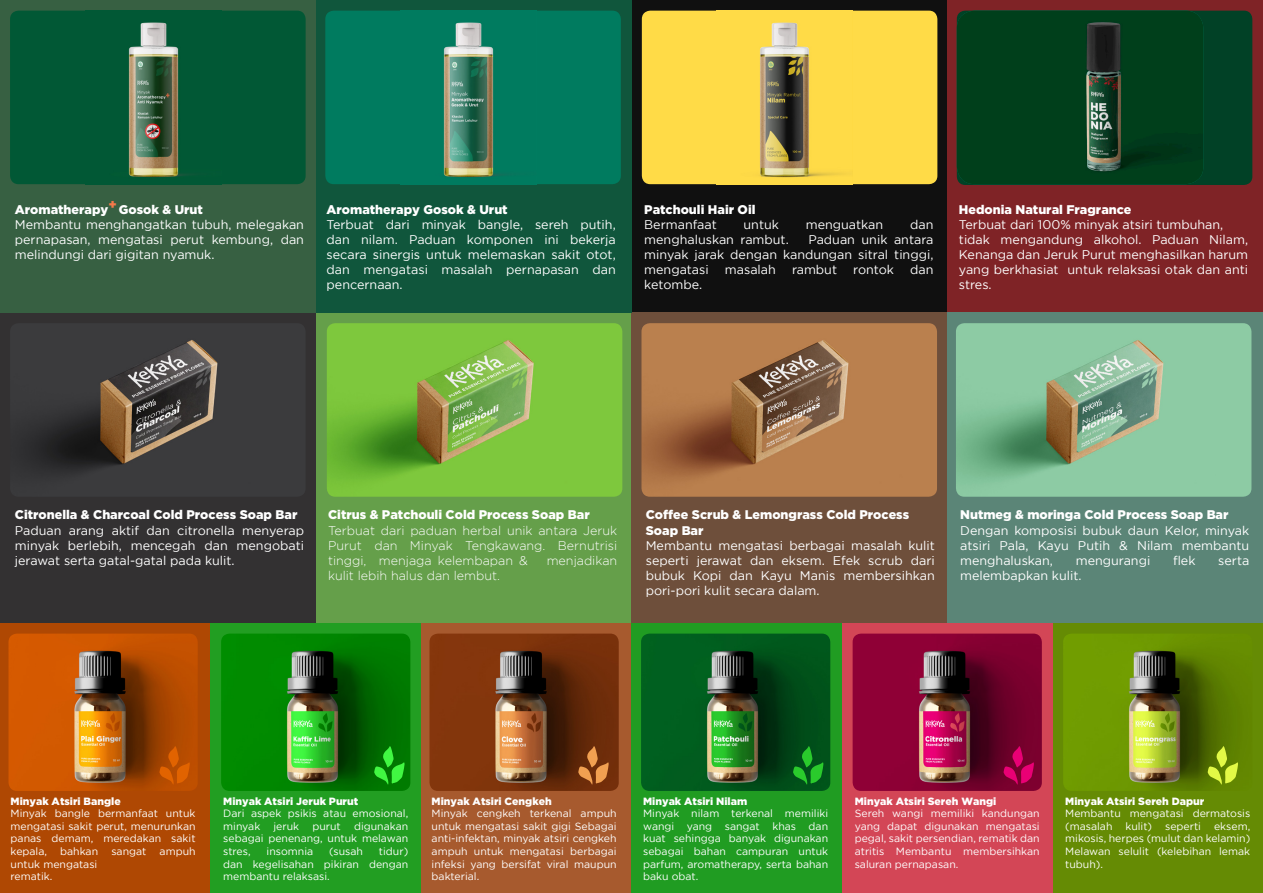
<style>
.page{position:relative;width:1263px;height:893px;background:#fff}
.page>*{position:absolute;margin:0;border:0;box-sizing:border-box;transform-origin:0 0}
.t1{font:900 13.2px "Gotham";color:#f4794a}
.t2{font:12.6px/15px "Gotham";color:#fff;text-align:justify}
.t3{font:900 12.6px/15px "Gotham";color:#fff}
.t4{font:300 12.6px/15px "Gotham";color:#fff;text-align:justify}
.t5{font:10.5px/12.6px "Gotham";color:#fff;text-align:justify}
.t6{font:900 10.5px "Gotham";color:#fff}
</style>
<div class="page">
<div style="left:0;top:312px;width:316px;height:312px;background:#333132"></div>
<div style="left:316px;top:312px;width:315px;height:312px;background:#659f4a"></div>
<div style="left:631px;top:312px;width:316px;height:312px;background:#6e4f3b"></div>
<div style="left:947px;top:312px;width:316px;height:312px;background:#5b8577"></div>
<div style="left:947px;top:0;width:316px;height:312px;background:#7f2326"></div>
<div style="left:631px;top:0;width:316px;height:312px;background:#101010"></div>
<div style="left:316px;top:0;width:315px;height:313px;background:#10563c"></div>
<div style="left:0;top:0;width:316px;height:313px;background:#376042"></div>
<div style="left:0;top:624px;width:210px;height:269px;background:#af4803"></div>
<div style="left:210px;top:624px;width:211px;height:269px;background:#229e22"></div>
<div style="left:421px;top:624px;width:210px;height:269px;background:#a75a2e"></div>
<div style="left:631px;top:624px;width:211px;height:269px;background:#209c22"></div>
<div style="left:1052px;top:624px;width:211px;height:269px;background:#658b04"></div>
<div style="left:842px;top:624px;width:210px;height:269px;background:#d34656"></div>
<img style="left:11px;top:324px;width:294px;height:172px">
<img style="left:327px;top:323px;width:295px;height:174px">
<img style="left:641px;top:323px;width:296px;height:174px">
<img style="left:956px;top:323px;width:295px;height:174px">
<div style="left:957px;top:11px;width:295px;height:174px;background:#014126;border-radius:9px"></div>
<div style="left:10px;top:11px;width:296px;height:173px;background:#015835;border-radius:9px"></div>
<img style="left:128px;top:22px;width:66px;height:155px">
<div style="left:642px;top:11px;width:295px;height:173px;background:#ffdb47;border-radius:9px"></div>
<img style="left:760px;top:22px;width:83px;height:156px">
<div style="left:325px;top:11px;width:296px;height:173px;background:#007b5f;border-radius:9px"></div>
<img style="left:443px;top:22px;width:64px;height:155px">
<img style="left:957px;top:11px;width:246px;height:173px">
<img style="left:9px;top:634px;width:189px;height:157px">
<img style="left:221px;top:634px;width:189px;height:157px">
<img style="left:429px;top:634px;width:190px;height:157px">
<img style="left:641px;top:634px;width:189px;height:157px">
<img style="left:853px;top:634px;width:189px;height:157px">
<img style="left:1063px;top:634px;width:171px;height:157px">
<svg style="left:159px;top:746px;width:31px;height:39px"></svg>
<svg style="left:374px;top:746px;width:31px;height:39px"></svg>
<svg style="left:578px;top:746px;width:31px;height:39px"></svg>
<svg style="left:793px;top:746px;width:30px;height:39px"></svg>
<svg style="left:1003px;top:746px;width:31px;height:39px"></svg>
<svg style="left:1208px;top:746px;width:30px;height:39px"></svg>
<p class="t1" style="left:108px;top:197px;width:10px">+</p>
<p class="t3" style="left:15px;top:201px;width:190px">Aromatherapy Gosok &amp; Urut</p>
<p class="t2" style="left:15px;top:216px;width:291px">Membantu menghangatkan tubuh, melegakan pernapasan, mengatasi perut kembung, dan melindungi dari gigitan nyamuk.</p>
<p class="t3" style="left:327px;top:201px;width:183px">Aromatherapy Gosok &amp; Urut</p>
<p class="t2" style="left:327px;top:216px;width:291px">Terbuat dari minyak bangle, sereh putih, dan nilam. Paduan komponen ini bekerja secara sinergis untuk melemaskan sakit otot, dan mengatasi masalah pernapasan dan pencernaan.</p>
<p class="t3" style="left:644px;top:201px;width:113px">Patchouli Hair Oil</p>
<p class="t2" style="left:644px;top:216px;width:74px">Bermanfaat</p>
<p class="t2" style="left:743px;top:216px;width:37px">untuk</p>
<p class="t2" style="left:806px;top:216px;width:79px">menguatkan</p>
<p class="t2" style="left:910px;top:216px;width:25px">dan</p>
<p class="t2" style="left:644px;top:231px;width:146px">menghaluskan rambut.</p>
<p class="t2" style="left:644px;top:231px;width:291px;text-indent:164px">Paduan unik antara minyak jarak dengan kandungan sitral tinggi, mengatasi</p>
<p class="t2" style="left:725px;top:262px;width:53px">masalah</p>
<p class="t2" style="left:792px;top:262px;width:47px">rambut</p>
<p class="t2" style="left:853px;top:262px;width:42px">rontok</p>
<p class="t2" style="left:910px;top:262px;width:25px">dan</p>
<p class="t2" style="left:644px;top:277px;width:59px">ketombe.</p>
<p class="t3" style="left:959px;top:201px;width:174px">Hedonia Natural Fragrance</p>
<p class="t2" style="left:959px;top:216px;width:266px">Terbuat dari 100% minyak atsiri tumbuhan,</p>
<p class="t2" style="left:959px;top:231px;width:291px">tidak mengandung alkohol. Paduan Nilam, Kenanga dan Jeruk Purut menghasilkan harum yang berkhasiat untuk relaksasi otak dan anti stres.</p>
<p class="t3" style="left:15px;top:507px;width:284px">Citronella &amp; Charcoal Cold Process Soap Bar</p>
<p class="t2" style="left:15px;top:522px;width:291px">Paduan arang aktif dan citronella menyerap minyak berlebih, mencegah dan mengobati jerawat serta gatal-gatal pada kulit.</p>
<p class="t3" style="left:328px;top:507px;width:263px">Citrus &amp; Patchouli Cold Process Soap Bar</p>
<p class="t4" style="left:328px;top:522px;width:291px">Terbuat dari paduan herbal unik antara Jeruk Purut dan Minyak Tengkawang. Bernutrisi tinggi, menjaga kelembapan &amp;</p>
<p class="t4" style="left:547px;top:552px;width:72px">menjadikan</p>
<p class="t4" style="left:328px;top:568px;width:173px">kulit lebih halus dan lembut.</p>
<p class="t3" style="left:646px;top:507px;width:265px">Coffee Scrub &amp; Lemongrass Cold Process<br>Soap Bar</p>
<p class="t2" style="left:646px;top:537px;width:291px">Membantu mengatasi berbagai masalah kulit seperti jerawat dan eksem. Efek scrub dari bubuk Kopi dan Kayu Manis membersihkan pori-pori kulit secara dalam.</p>
<p class="t3" style="left:960px;top:507px;width:270px">Nutmeg &amp; moringa Cold Process Soap Bar</p>
<p class="t2" style="left:960px;top:522px;width:291px">Dengan komposisi bubuk daun Kelor, minyak atsiri Pala, Kayu Putih &amp; Nilam membantu menghaluskan,</p>
<p class="t2" style="left:1076px;top:552px;width:76px">mengurangi</p>
<p class="t2" style="left:1173px;top:552px;width:24px">flek</p>
<p class="t2" style="left:1218px;top:552px;width:33px">serta</p>
<p class="t2" style="left:960px;top:568px;width:123px">melembapkan kulit.</p>
<p class="t6" style="left:11px;top:795px;width:112px">Minyak Atsiri Bangle</p>
<p class="t5" style="left:11px;top:807px;width:186px">Minyak bangle bermanfaat untuk mengatasi sakit perut, menurunkan panas demam, meredakan sakit kepala,</p>
<p class="t5" style="left:60px;top:845px;width:39px">bahkan</p>
<p class="t5" style="left:111px;top:845px;width:37px">sangat</p>
<p class="t5" style="left:160px;top:845px;width:37px">ampuh</p>
<p class="t5" style="left:11px;top:857px;width:88px">untuk mengatasi</p>
<p class="t5" style="left:11px;top:870px;width:43px">rematik.</p>
<p class="t6" style="left:223px;top:795px;width:137px">Minyak Atsiri Jeruk Purut</p>
<p class="t5" style="left:223px;top:807px;width:186px">Dari aspek psikis atau emosional, minyak</p>
<p class="t5" style="left:223px;top:820px;width:186px;text-indent:131px">digunakan sebagai penenang, untuk melawan stres,</p>
<p class="t5" style="left:274px;top:820px;width:27px">jeruk</p>
<p class="t5" style="left:312px;top:820px;width:30px">purut</p>
<p class="t5" style="left:223px;top:845px;width:186px;text-indent:156px">tidur) dan kegelisahan pikiran dengan membantu relaksasi.</p>
<p class="t5" style="left:267px;top:845px;width:48px">insomnia</p>
<p class="t5" style="left:329px;top:845px;width:35px">(susah</p>
<p class="t6" style="left:432px;top:795px;width:122px">Minyak Atsiri Cengkeh</p>
<p class="t5" style="left:432px;top:807px;width:186px">Minyak cengkeh terkenal ampuh untuk mengatasi sakit gigi Sebagai anti-infektan, minyak atsiri cengkeh ampuh untuk mengatasi berbagai infeksi yang bersifat viral maupun bakterial.</p>
<p class="t6" style="left:643px;top:795px;width:106px">Minyak Atsiri Nilam</p>
<p class="t5" style="left:643px;top:807px;width:186px">Minyak nilam terkenal memiliki wangi yang sangat khas dan kuat sehingga banyak digunakan sebagai bahan campuran untuk parfum, aromatherapy, serta bahan baku obat.</p>
<p class="t6" style="left:855px;top:795px;width:143px">Minyak Atsiri Sereh Wangi</p>
<p class="t5" style="left:855px;top:807px;width:186px">Sereh wangi memiliki kandungan yang dapat digunakan mengatasi pegal, sakit persendian, rematik dan atritis Membantu membersihkan saluran pernapasan.</p>
<p class="t6" style="left:1065px;top:795px;width:141px">Minyak Atsiri Sereh Dapur</p>
<p class="t5" style="left:1065px;top:807px;width:186px">Membantu mengatasi dermatosis (masalah kulit) seperti eksem, mikosis, herpes (mulut dan kelamin)<br>Melawan selulit (kelebihan lemak tubuh).</p>
</div>
